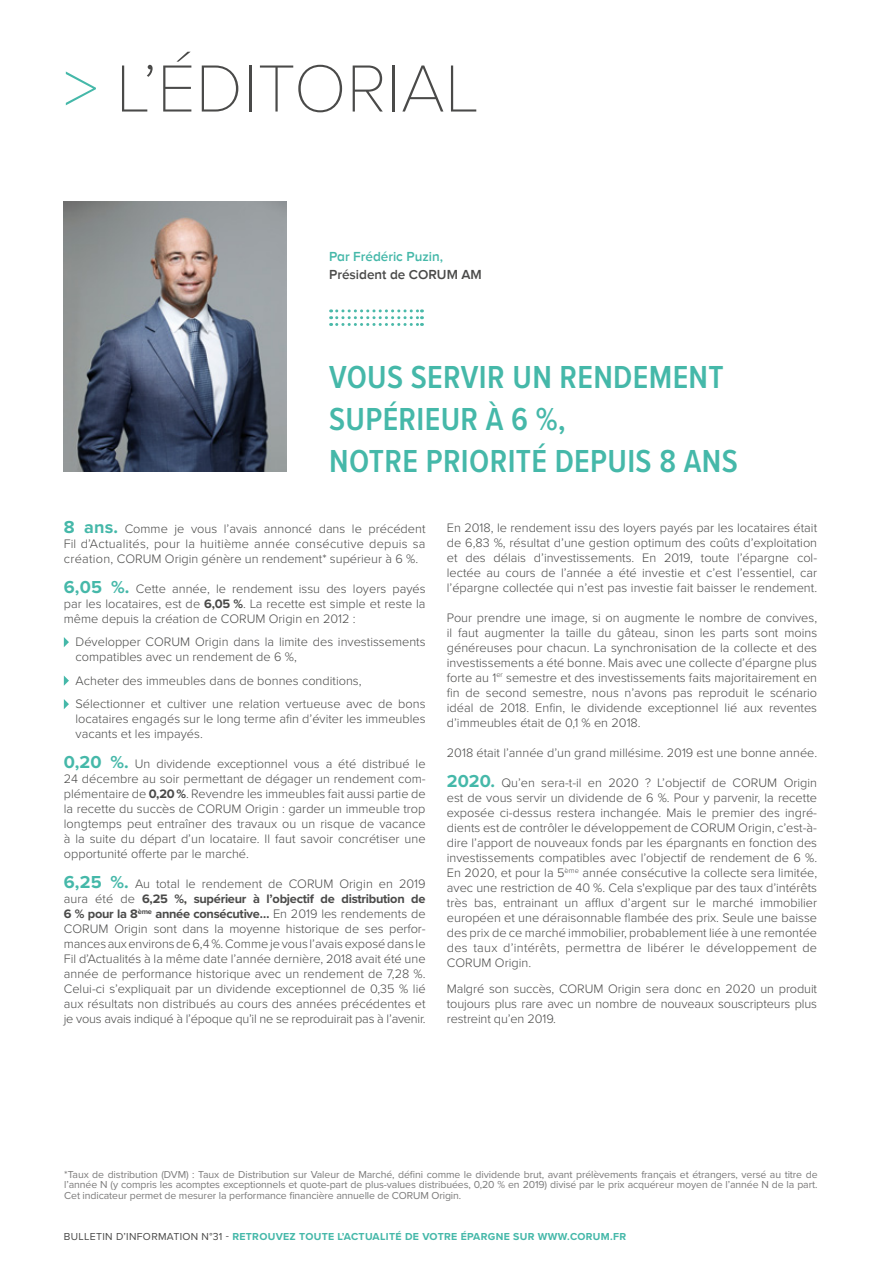
<style>
.page{position:relative;width:881px;height:1263px;background:#fff}
.page>*{position:absolute;margin:0;border:0;box-sizing:border-box;transform-origin:0 0}
.t1{font:100 69px "Proxima Nova T";color:#4a4a49}
.t2{font:600 33px/42px "Proxima Nova Cond";letter-spacing:.01em;color:#45b8a9}
.t3{font:600 13.5px "Proxima Nova A";color:#4a4a49}
.t4{font:600 13.5px "Proxima Nova A";color:#45b8a9}
.t5{font:300 12.75px/15px "Proxima Nova";color:#4a4a49;text-align:justify}
.t6{font:10.5px/10.5px "Proxima Nova";letter-spacing:-.01em;color:#7c7b7b;text-align:justify}
.t7{font:700 10.5px "Proxima Nova";letter-spacing:.03em;color:#45b8a9}
.s1{color:#45b8a9}
.s2{font-weight:700;font-size:18px;color:#45b8a9}
.s3{font-weight:700}
.s4{font-weight:400;color:#4a4a49}
</style>
<div class="page">
<img style="left:64px;top:201px;width:222px;height:271px">
<svg style="left:64px;top:637px;width:5px;height:10px"></svg>
<svg style="left:64px;top:676px;width:5px;height:10px"></svg>
<svg style="left:64px;top:699px;width:5px;height:10px"></svg>
<svg style="left:330px;top:309px;width:92px;height:17px"></svg>
<h1 class="t1" style="left:64px;top:37px;width:417px"><span class="s1">&gt;</span> L’ÉDITORIAL</h1>
<p class="t4" style="left:329px;top:249px;width:115px">Par Frédéric Puzin,</p>
<p class="t3" style="left:329px;top:267px;width:154px">Président de CORUM AM</p>
<h2 class="t2" style="left:329px;top:355px;width:410px">VOUS SERVIR UN RENDEMENT<br>SUPÉRIEUR À 6 %,<br>NOTRE PRIORITÉ DEPUIS 8 ANS</h2>
<p class="t5" style="left:64px;top:520px;width:363px"><span class="s2">8 ans.</span> Comme je vous l’avais annoncé dans le précédent Fil d’Actualités, pour la huitième année consécutive depuis sa création, CORUM Origin génère un rendement* supérieur à 6 %.</p>
<p class="t5" style="left:64px;top:580px;width:363px"><span class="s2">6,05 %.</span> Cette année, le rendement issu des loyers payés par les locataires, est de <span class="s3">6,05 %</span>. La recette est simple et reste la même depuis la création de CORUM Origin en 2012 :</p>
<p class="t5" style="left:76px;top:634px;width:351px">Développer CORUM Origin dans la limite des investissements compatibles avec un rendement de 6 %,</p>
<p class="t5" style="left:76px;top:668px;width:351px;line-height:23.5px">Acheter des immeubles dans de bonnes conditions,<br>Sélectionner et cultiver une relation vertueuse avec de bons</p>
<p class="t5" style="left:76px;top:711px;width:351px">locataires engagés sur le long terme afin d’éviter les immeubles vacants et les impayés.</p>
<p class="t5" style="left:64px;top:756px;width:363px"><span class="s2">0,20 %.</span> Un dividende exceptionnel vous a été distribué le 24 décembre au soir permettant de dégager un rendement com&shy;plémentaire de <span class="s3">0,20 %</span>. Revendre les immeubles fait aussi partie de la recette du succès de CORUM Origin : garder un immeuble trop longtemps peut entraîner des travaux ou un risque de vacance à la suite du départ d’un locataire. Il faut savoir concrétiser une opportunité offerte par le marché.</p>
<p class="t5" style="left:64px;top:876px;width:363px"><span class="s2">6,25 %.</span> Au total le rendement de CORUM Origin en 2019 aura été de <span class="s3">6,25 %, supérieur à l’objectif de distribution de 6 % pour la 8</span><sup>ème</sup> <span class="s3">année consécutive…</span> En 2019 les rendements de CORUM Origin sont dans la moyenne historique de ses perfor&shy;mances aux environs de 6,4 %. Comme je vous l’avais exposé dans le Fil d’Actualités à la même date l’année dernière, 2018 avait été une année de performance historique avec un rendement de 7,28 %.<br>Celui-ci s’expliquait par un dividende exceptionnel de 0,35 % lié aux résultats non distribués au cours des années précédentes et je vous avais indiqué à l’époque qu’il ne se reproduirait pas à l’avenir.</p>
<p class="t5" style="left:446px;top:519px;width:371px">En 2018, le rendement issu des loyers payés par les locataires était de 6,83 %, résultat d’une gestion optimum des coûts d’exploitation et des délais d’investissements. En 2019, toute l’épargne col&shy;lectée au cours de l’année a été investie et c’est l’essentiel, car l’épargne collectée qui n’est pas investie fait baisser le rendement.</p>
<p class="t5" style="left:446px;top:609px;width:371px">Pour prendre une image, si on augmente le nombre de convives, il faut augmenter la taille du gâteau, sinon les parts sont moins généreuses pour chacun. La synchronisation de la collecte et des investissements a été bonne. Mais avec une collecte d’épargne plus forte au 1<sup>er</sup> semestre et des investissements faits majoritairement en fin de second semestre, nous n’avons pas reproduit le scénario idéal de 2018. Enfin, le dividende exceptionnel lié aux reventes d’immeubles était de 0,1 % en 2018.</p>
<p class="t5" style="left:446px;top:744px;width:371px">2018 était l’année d’un grand millésime. 2019 est une bonne année.</p>
<p class="t5" style="left:446px;top:774px;width:371px"><span class="s2">2020.</span> Qu’en sera-t-il en 2020 ? L’objectif de CORUM Origin est de vous servir un dividende de 6 %. Pour y parvenir, la recette exposée ci-dessus restera inchangée. Mais le premier des ingré&shy;dients est de contrôler le développement de CORUM Origin, c’est-à&shy;dire l’apport de nouveaux fonds par les épargnants en fonction des investissements compatibles avec l’objectif de rendement de 6 %.<br>En 2020, et pour la 5<sup>ème</sup> année consécutive la collecte sera limitée, avec une restriction de 40 %. Cela s'explique par des taux d’intérêts très bas, entrainant un afflux d’argent sur le marché immobilier européen et une déraisonnable flambée des prix. Seule une baisse des prix de ce marché immobilier, probablement liée à une remontée des taux d’intérêts, permettra de libérer le développement de CORUM Origin.</p>
<p class="t5" style="left:446px;top:980px;width:371px">Malgré son succès, CORUM Origin sera donc en 2020 un produit toujours plus rare avec un nombre de nouveaux souscripteurs plus restreint qu’en 2019.</p>
<p class="t6" style="left:64px;top:1168px;width:754px">*Taux de distribution (DVM) : Taux de Distribution sur Valeur de Marché, défini comme le dividende brut, avant prélèvements français et étrangers, versé au titre de l’année N (y compris les acomptes exceptionnels et quote-part de plus-values distribuées, 0,20 % en 2019) divisé par le prix acquéreur moyen de l’année N de la part.<br>Cet indicateur permet de mesurer la performance financière annuelle de CORUM Origin.</p>
<p class="t7" style="left:64px;top:1228px;width:563px"><span class="s4">BULLETIN D’INFORMATION N°31 -</span> RETROUVEZ TOUTE L’ACTUALITÉ DE VOTRE ÉPARGNE SUR WWW.CORUM.FR</p>
</div>
